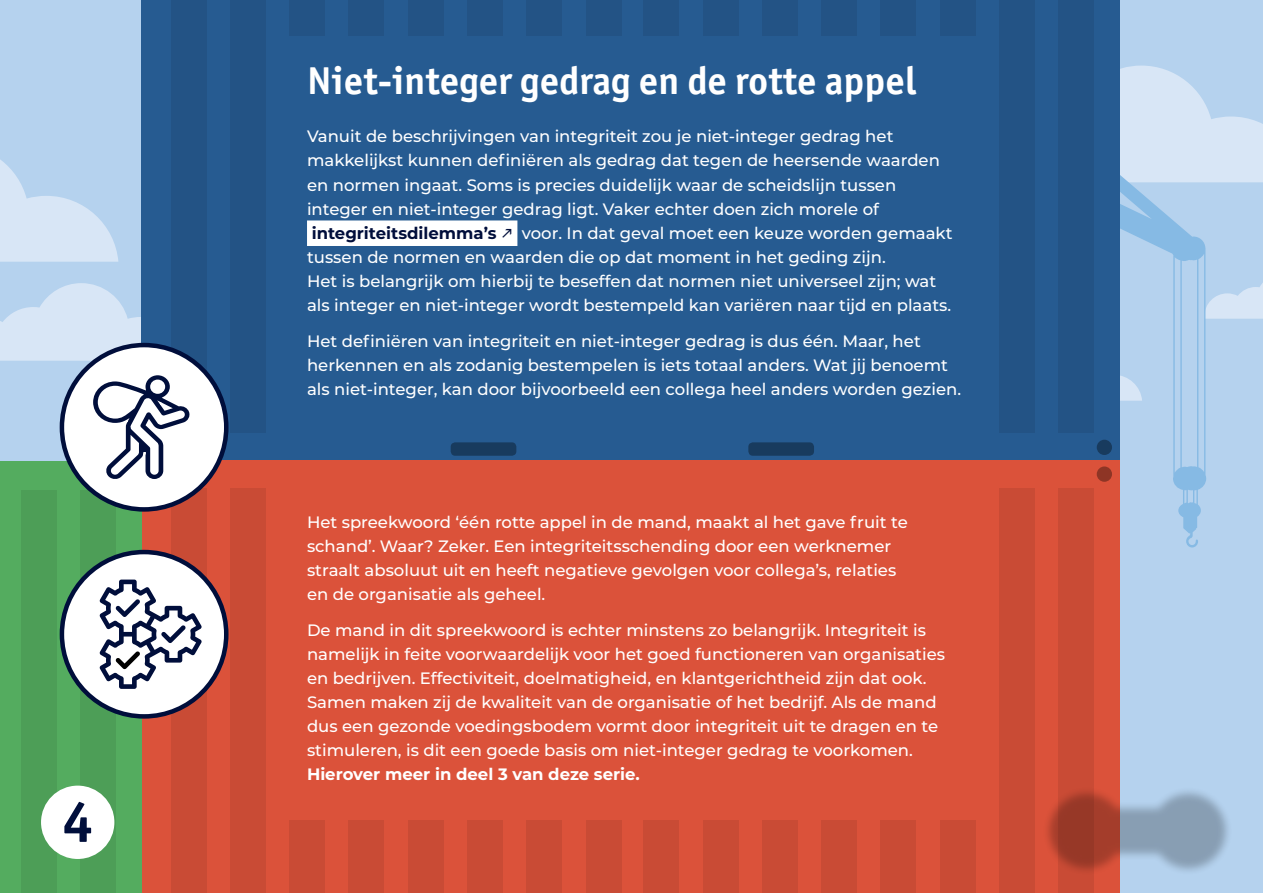
<style>
.page{position:relative;width:1263px;height:893px;background:#b5d2ee}
.page>*{position:absolute;margin:0;border:0;box-sizing:border-box;transform-origin:0 0}
.t1{font:700 57px "Officina Sans";color:#000e3b}
.t2{font:700 39px "Officina Sans";color:#fff}
.t3{font:500 16.5px/24px "Montserrat";color:#fff}
.t4{font:700 16.5px "Montserrat";color:#fff}
.t5{font:700 16.5px "Montserrat";color:#000e3b}
</style>
<div class="page">
<svg style="left:0;top:159px;width:118px;height:103px"></svg>
<svg style="left:0;top:283px;width:141px;height:78px"></svg>
<svg style="left:1206px;top:283px;width:57px;height:36px"></svg>
<svg style="left:1206px;top:106px;width:57px;height:76px"></svg>
<svg style="left:1119px;top:38px;width:87px;height:855px"></svg>
<div style="left:141px;top:0;width:978px;height:461px;background:#265b91"></div>
<div style="left:171px;top:0;width:35px;height:433px;background:#235385"></div>
<div style="left:230px;top:0;width:35px;height:433px;background:#235385"></div>
<div style="left:289px;top:0;width:36px;height:433px;background:#235385"></div>
<div style="left:349px;top:0;width:35px;height:433px;background:#235385"></div>
<div style="left:408px;top:0;width:35px;height:433px;background:#235385"></div>
<div style="left:467px;top:0;width:36px;height:433px;background:#235385"></div>
<div style="left:527px;top:0;width:35px;height:433px;background:#235385"></div>
<div style="left:586px;top:0;width:35px;height:433px;background:#235385"></div>
<div style="left:644px;top:0;width:35px;height:433px;background:#235385"></div>
<div style="left:703px;top:0;width:35px;height:433px;background:#235385"></div>
<div style="left:762px;top:0;width:35px;height:433px;background:#235385"></div>
<div style="left:821px;top:0;width:36px;height:433px;background:#235385"></div>
<div style="left:881px;top:0;width:35px;height:433px;background:#235385"></div>
<div style="left:940px;top:0;width:35px;height:433px;background:#235385"></div>
<div style="left:999px;top:0;width:35px;height:433px;background:#235385"></div>
<div style="left:1058px;top:0;width:36px;height:433px;background:#235385"></div>
<div style="left:1097px;top:440px;width:15px;height:15px;background:#183b5e;border-radius:50%"></div>
<div style="left:451px;top:442px;width:65px;height:14px;background:#183b5e;border-radius:4px"></div>
<div style="left:748px;top:442px;width:66px;height:14px;background:#183b5e;border-radius:4px"></div>
<div style="left:141px;top:460px;width:978px;height:433px;background:#db523a"></div>
<div style="left:171px;top:489px;width:35px;height:404px;background:#c94b35"></div>
<div style="left:230px;top:489px;width:35px;height:404px;background:#c94b35"></div>
<div style="left:289px;top:489px;width:36px;height:404px;background:#c94b35"></div>
<div style="left:349px;top:489px;width:35px;height:404px;background:#c94b35"></div>
<div style="left:408px;top:489px;width:35px;height:404px;background:#c94b35"></div>
<div style="left:467px;top:489px;width:36px;height:404px;background:#c94b35"></div>
<div style="left:527px;top:489px;width:35px;height:404px;background:#c94b35"></div>
<div style="left:586px;top:489px;width:35px;height:404px;background:#c94b35"></div>
<div style="left:644px;top:489px;width:35px;height:404px;background:#c94b35"></div>
<div style="left:703px;top:489px;width:35px;height:404px;background:#c94b35"></div>
<div style="left:762px;top:489px;width:35px;height:404px;background:#c94b35"></div>
<div style="left:821px;top:489px;width:36px;height:404px;background:#c94b35"></div>
<div style="left:881px;top:489px;width:35px;height:404px;background:#c94b35"></div>
<div style="left:940px;top:489px;width:35px;height:404px;background:#c94b35"></div>
<div style="left:999px;top:489px;width:35px;height:404px;background:#c94b35"></div>
<div style="left:1058px;top:489px;width:36px;height:404px;background:#c94b35"></div>
<svg style="left:1097px;top:466px;width:15px;height:16px"></svg>
<div style="left:0;top:461px;width:141px;height:432px;background:#54ac5f"></div>
<div style="left:21px;top:490px;width:36px;height:403px;background:#4d9e57"></div>
<div style="left:80px;top:490px;width:36px;height:403px;background:#4d9e57"></div>
<div style="left:282px;top:482px;width:707px;height:338px;background:#db523a"></div>
<div style="left:62px;top:345px;width:164px;height:164px;background:#fff;border-radius:50%"></div>
<div style="left:60px;top:343px;width:168px;height:169px;border:4px solid #000e3b;border-radius:50%"></div>
<div style="left:62px;top:552px;width:164px;height:164px;background:#fff;border-radius:50%"></div>
<div style="left:60px;top:550px;width:168px;height:169px;border:4px solid #000e3b;border-radius:50%"></div>
<svg style="left:99px;top:577px;width:106px;height:115px"></svg>
<svg style="left:93px;top:375px;width:97px;height:104px"></svg>
<div style="left:282px;top:36px;width:696px;height:402px;background:#265b91"></div>
<div style="left:307px;top:220px;width:210px;height:26px;background:#fff"></div>
<div style="left:41px;top:786px;width:73px;height:73px;background:#fff;border-radius:50%"></div>
<div style="left:1042px;top:786px;width:191px;height:90px;background:#000;opacity:.25"></div>
<h1 class="t1" style="left:62px;top:786px;width:33px">4</h1>
<h2 class="t2" style="left:307px;top:57px;width:611px">Niet-integer gedrag en de rotte appel</h2>
<p class="t3" style="left:307px;top:124px;width:634px">Vanuit de beschrijvingen van integriteit zou je niet-integer gedrag het makkelijkst kunnen definiëren als gedrag dat tegen de heersende waarden en normen ingaat. Soms is precies duidelijk waar de scheidslijn tussen integer en niet-integer gedrag ligt. Vaker echter doen zich morele of</p>
<p class="t5" style="left:312px;top:221px;width:186px">integriteitsdilemma’s</p>
<p class="t3" style="left:307px;top:220px;width:647px;text-indent:215px">voor. In dat geval moet een keuze worden gemaakt tussen de normen en waarden die op dat moment in het geding zijn.<br>Het is belangrijk om hierbij te beseffen dat normen niet universeel zijn; wat als integer en niet-integer wordt bestempeld kan variëren naar tijd en plaats.</p>
<p class="t3" style="left:307px;top:328px;width:656px">Het definiëren van integriteit en niet-integer gedrag is dus één. Maar, het herkennen en als zodanig bestempelen is iets totaal anders. Wat jij benoemt als niet-integer, kan door bijvoorbeeld een collega heel anders worden gezien.</p>
<p class="t3" style="left:307px;top:509px;width:602px">Het spreekwoord ‘één rotte appel in de mand, maakt al het gave fruit te schand’. Waar? Zeker. Een integriteitsschending door een werknemer straalt absoluut uit en heeft negatieve gevolgen voor collega’s, relaties en de organisatie als geheel.</p>
<p class="t3" style="left:307px;top:617px;width:640px">De mand in dit spreekwoord is echter minstens zo belangrijk. Integriteit is namelijk in feite voorwaardelijk voor het goed functioneren van organisaties en bedrijven. Effectiviteit, doelmatigheid, en klantgerichtheid zijn dat ook.<br>Samen maken zij de kwaliteit van de organisatie of het bedrijf. Als de mand dus een gezonde voedingsbodem vormt door integriteit uit te dragen en te stimuleren, is dit een goede basis om niet-integer gedrag te voorkomen.</p>
<p class="t4" style="left:307px;top:762px;width:334px">Hierover meer in deel 3 van deze serie.</p>
</div>
